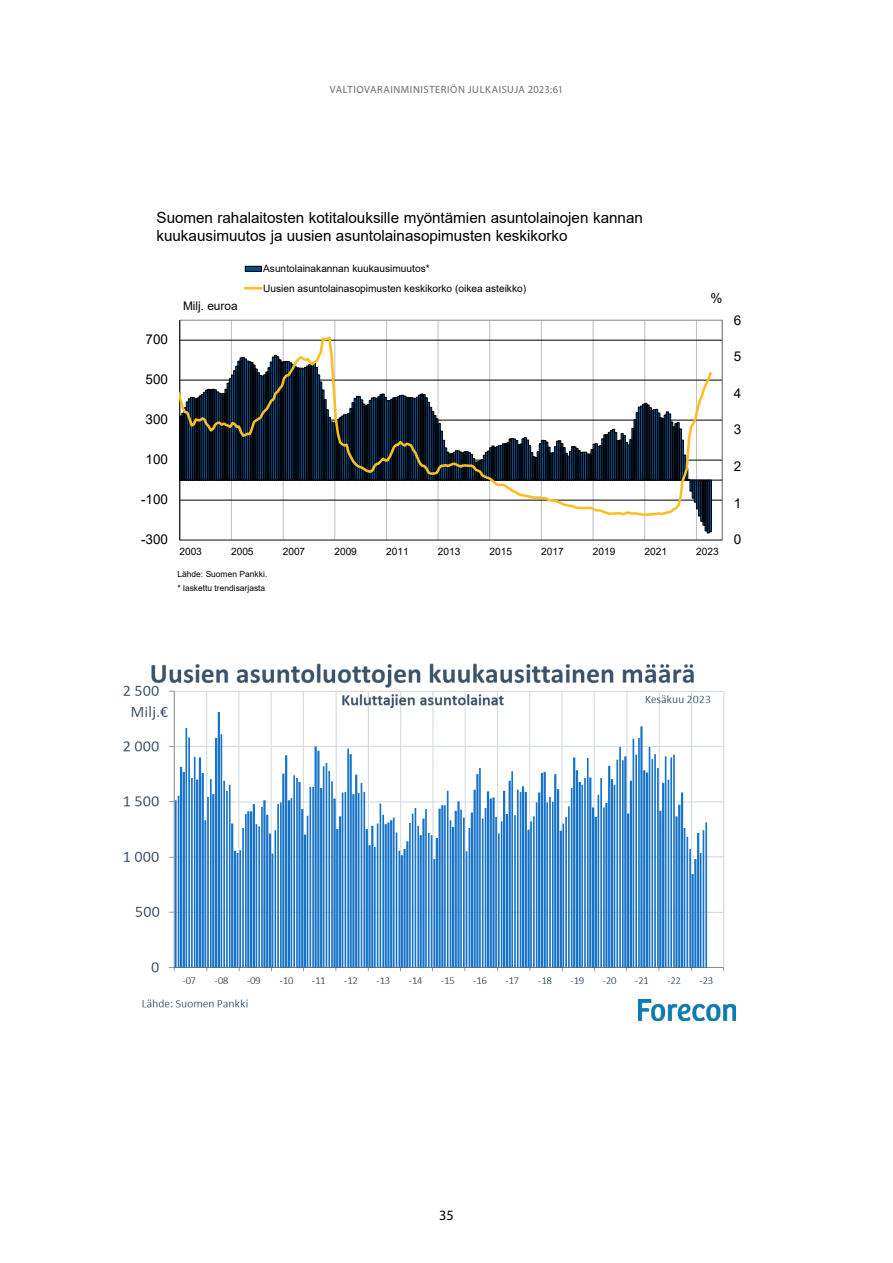
<style>
.page{position:relative;width:893px;height:1263px;background:#fff}
.page>*{position:absolute;margin:0;border:0;box-sizing:border-box;transform-origin:0 0}
.t1{font:15.3px/17.4px "Arial";letter-spacing:-.005em;color:#000}
.t2{font:14.25px "Myriad Pro";color:#000}
.t3{font:13.5px "Arial";color:#000}
.t4{font:11.85px "Arial";color:#000}
.t5{font:10.5px "Myriad Pro";letter-spacing:.03em;color:#6e6e6e}
.t6{font:10.2px/19.4px "Arial";color:#000}
.t7{font:8.4px/14.5px "Arial";color:#000}
</style>
<div class="page">
<hr style="left:180px;top:540px;width:542px;height:1px;background:#000">
<hr style="left:180px;top:500px;width:542px;height:1px;background:#000">
<hr style="left:180px;top:460px;width:542px;height:1px;background:#000">
<hr style="left:180px;top:420px;width:542px;height:1px;background:#000">
<hr style="left:180px;top:380px;width:542px;height:1px;background:#000">
<hr style="left:180px;top:340px;width:542px;height:1px;background:#000">
<hr style="left:231px;top:320px;width:1px;height:220px;background:#c1c1c1">
<hr style="left:283px;top:320px;width:1px;height:220px;background:#d4d4d4">
<hr style="left:335px;top:320px;width:1px;height:220px;background:#ebebeb">
<hr style="left:386px;top:320px;width:1px;height:220px;background:#bfbfbf">
<hr style="left:438px;top:320px;width:1px;height:220px;background:#dadada">
<hr style="left:489px;top:320px;width:1px;height:220px;background:#cdcdcd">
<hr style="left:541px;top:320px;width:1px;height:220px;background:#c3c3c3">
<hr style="left:593px;top:320px;width:1px;height:220px;background:#d6d6d6">
<hr style="left:644px;top:320px;width:1px;height:220px;background:#cfcfcf">
<hr style="left:696px;top:320px;width:1px;height:220px;background:#c1c1c1">
<hr style="left:722px;top:320px;width:1px;height:220px;background:#868686">
<hr style="left:179px;top:320px;width:1px;height:220px;background:#000">
<hr style="left:180px;top:480px;width:542px;height:1px;background:#000">
<svg style="left:180px;top:320px;width:534px;height:197px"></svg>
<div style="left:245px;top:266px;width:16px;height:5px;background:#00518e"></div>
<div style="left:245px;top:266px;width:17px;height:6px;border:1px solid #000"></div>
<svg style="left:245px;top:287px;width:16px;height:2px"></svg>
<img style="left:123px;top:663px;width:612px;height:358px">
<img style="left:638px;top:999px;width:97px;height:21px">
<p class="t5" style="left:330px;top:83px;width:42px">VALTI OVARAIN</p>
<p class="t5" style="left:401px;top:83px;width:15px">MINISTERI</p>
<p class="t5" style="left:450px;top:83px;width:42px">ÖN JULKAISUJA</p>
<p class="t5" style="left:528px;top:83px;width:37px">2023:61</p>
<h1 class="t1" style="left:157px;top:209px;width:488px">Suomen rahalaitosten kotitalouksille myöntämien asuntolainojen kannan kuukausimuutos ja uusien asuntolainasopimusten keskikorko</h1>
<h3 class="t3" style="left:146px;top:330px;width:24px">700</h3>
<h3 class="t3" style="left:146px;top:370px;width:24px">500</h3>
<h3 class="t3" style="left:146px;top:410px;width:24px">300</h3>
<h3 class="t3" style="left:146px;top:450px;width:24px">100</h3>
<h3 class="t3" style="left:141px;top:490px;width:29px">-100</h3>
<h3 class="t3" style="left:141px;top:530px;width:29px">-300</h3>
<p class="t4" style="left:183px;top:298px;width:56px">Milj. euroa</p>
<p class="t6" style="left:263px;top:259px;width:264px">Asuntolainakannan kuukausimuutos*<br>Uusien asuntolainasopimusten keskikorko (oikea asteikko)</p>
<h3 class="t3" style="left:710px;top:289px;width:14px">%</h3>
<p class="t6" style="left:179px;top:542px;width:24px">2003</p>
<p class="t6" style="left:231px;top:542px;width:24px">2005</p>
<p class="t6" style="left:283px;top:542px;width:24px">2007</p>
<p class="t6" style="left:334px;top:542px;width:24px">2009</p>
<p class="t6" style="left:386px;top:542px;width:24px">2011</p>
<p class="t6" style="left:438px;top:542px;width:24px">2013</p>
<p class="t6" style="left:489px;top:542px;width:24px">2015</p>
<p class="t6" style="left:541px;top:542px;width:24px">2017</p>
<p class="t6" style="left:593px;top:542px;width:24px">2019</p>
<p class="t6" style="left:644px;top:542px;width:24px">2021</p>
<p class="t6" style="left:696px;top:542px;width:24px">2023</p>
<p class="t7" style="left:177px;top:566px;width:91px">Lähde: Suomen Pankki. * laskettu trendisarjasta</p>
<h3 class="t3" style="left:734px;top:310px;width:9px">6</h3>
<h3 class="t3" style="left:734px;top:347px;width:9px">5</h3>
<h3 class="t3" style="left:734px;top:384px;width:9px">4</h3>
<h3 class="t3" style="left:734px;top:420px;width:9px">3</h3>
<h3 class="t3" style="left:734px;top:457px;width:9px">2</h3>
<h3 class="t3" style="left:734px;top:494px;width:9px">1</h3>
<h3 class="t3" style="left:734px;top:530px;width:9px">0</h3>
<h2 class="t2" style="left:439px;top:1207px;width:16px">35</h2>
</div>
